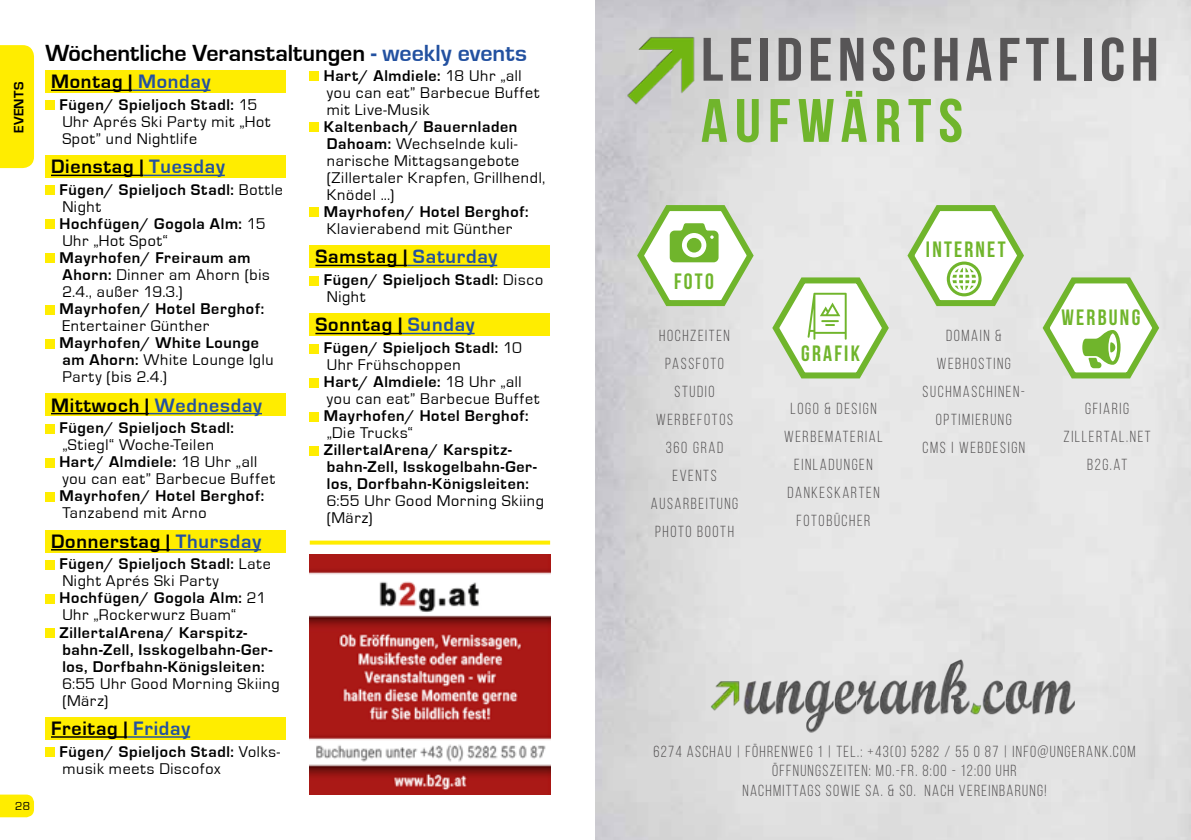
<style>
.page{position:relative;width:1191px;height:840px;background:#fff}
.page>*{position:absolute;margin:0;border:0;box-sizing:border-box;transform-origin:0 0}
.t1{font:700 61px "Bebas Neue";letter-spacing:.08em;color:#575556;scale:1.08 1}
.t2{font:700 61px "Bebas Neue";letter-spacing:.105em;color:#70b52c;scale:1.08 1}
.t3{font:700 24px "Eurostile";color:#000}
.t4{font:700 22.2px "Bebas Neue";letter-spacing:.1em;color:#70b52c}
.t5{font:700 20px "Eurostile";letter-spacing:.04em;color:#000}
.t6{font:16px/17px "Eurostile";letter-spacing:.045em;color:#000}
.t7{font:700 16px/17px "Eurostile";letter-spacing:.045em;color:#000}
.t8{font:16px/28px "Bebas Neue";letter-spacing:.1em;color:#575556;text-align:center}
.t9{font:16px/19.2px "Bebas Neue";letter-spacing:.08em;color:#575556;text-align:center}
.t10{font:700 14px "Eurostile";letter-spacing:.02em;color:#000}
.t11{font:12px "Eurostile";color:#000}
.s1{color:#2351a0}
.s2{font-weight:700}
.s3{font-weight:400}
</style>
<div class="page">
<div style="left:0;top:45px;width:34px;height:123px;background:#ffed00"></div>
<svg style="left:0;top:794px;width:34px;height:22px"></svg>
<div style="left:45px;top:70px;width:241px;height:23px;background:#ffed00"></div>
<hr style="left:51px;top:89px;width:81px;height:2px;background:#000">
<hr style="left:132px;top:89px;width:78px;height:2px;background:#2351a0">
<div style="left:45px;top:101px;width:10px;height:9px;background:#ffed00"></div>
<div style="left:45px;top:155px;width:241px;height:23px;background:#ffed00"></div>
<hr style="left:51px;top:174px;width:92px;height:2px;background:#000">
<hr style="left:143px;top:174px;width:82px;height:2px;background:#2351a0">
<div style="left:45px;top:186px;width:10px;height:9px;background:#ffed00"></div>
<div style="left:45px;top:220px;width:10px;height:9px;background:#ffed00"></div>
<div style="left:45px;top:254px;width:10px;height:9px;background:#ffed00"></div>
<div style="left:45px;top:305px;width:10px;height:9px;background:#ffed00"></div>
<div style="left:45px;top:339px;width:10px;height:9px;background:#ffed00"></div>
<div style="left:45px;top:393px;width:241px;height:23px;background:#ffed00"></div>
<hr style="left:51px;top:412px;width:98px;height:2px;background:#000">
<hr style="left:149px;top:412px;width:113px;height:2px;background:#2351a0">
<div style="left:45px;top:424px;width:10px;height:9px;background:#ffed00"></div>
<div style="left:45px;top:458px;width:10px;height:9px;background:#ffed00"></div>
<div style="left:45px;top:492px;width:10px;height:9px;background:#ffed00"></div>
<div style="left:45px;top:529px;width:241px;height:23px;background:#ffed00"></div>
<hr style="left:51px;top:548px;width:119px;height:2px;background:#000">
<hr style="left:170px;top:548px;width:91px;height:2px;background:#2351a0">
<div style="left:45px;top:560px;width:10px;height:9px;background:#ffed00"></div>
<div style="left:45px;top:594px;width:10px;height:9px;background:#ffed00"></div>
<div style="left:45px;top:628px;width:10px;height:9px;background:#ffed00"></div>
<div style="left:45px;top:716px;width:241px;height:23px;background:#ffed00"></div>
<hr style="left:51px;top:735px;width:76px;height:2px;background:#000">
<hr style="left:127px;top:735px;width:63px;height:2px;background:#2351a0">
<div style="left:45px;top:747px;width:10px;height:9px;background:#ffed00"></div>
<div style="left:310px;top:72px;width:9px;height:9px;background:#ffed00"></div>
<div style="left:310px;top:123px;width:9px;height:9px;background:#ffed00"></div>
<div style="left:310px;top:208px;width:9px;height:9px;background:#ffed00"></div>
<div style="left:310px;top:245px;width:240px;height:23px;background:#ffed00"></div>
<hr style="left:315px;top:264px;width:92px;height:2px;background:#000">
<hr style="left:407px;top:264px;width:90px;height:2px;background:#2351a0">
<div style="left:310px;top:276px;width:9px;height:9px;background:#ffed00"></div>
<div style="left:310px;top:313px;width:240px;height:23px;background:#ffed00"></div>
<hr style="left:315px;top:332px;width:87px;height:2px;background:#000">
<hr style="left:402px;top:332px;width:72px;height:2px;background:#2351a0">
<div style="left:310px;top:344px;width:9px;height:9px;background:#ffed00"></div>
<div style="left:310px;top:378px;width:9px;height:9px;background:#ffed00"></div>
<div style="left:310px;top:412px;width:9px;height:9px;background:#ffed00"></div>
<div style="left:310px;top:446px;width:9px;height:9px;background:#ffed00"></div>
<svg style="left:310px;top:540px;width:240px;height:4px"></svg>
<img style="left:688px;top:640px;width:411px;height:104px">
<svg style="left:633px;top:200px;width:124px;height:109px"></svg>
<svg style="left:769px;top:272px;width:123px;height:109px"></svg>
<img style="left:595px;top:22px;width:107px;height:86px">
<svg style="left:904px;top:200px;width:123px;height:109px"></svg>
<svg style="left:1039px;top:272px;width:123px;height:109px"></svg>
<img style="left:310px;top:554px;width:240px;height:240px">
<p class="t10" style="left:11px;top:133px;width:53px;rotate:-90deg">EVENTS</p>
<p class="t11" style="left:15px;top:799px;width:16px">28</p>
<h2 class="t3" style="left:45px;top:40px;width:483px">Wöchentliche Veranstaltungen <span class="s1">- weekly events</span></h2>
<h1 class="t1" style="left:701px;top:26px;width:425px">LEIDENSCHAFTLICH</h1>
<h1 class="t2" style="left:701px;top:87px;width:244px">AUFWÄRTS</h1>
<p class="t6" style="left:324px;top:67px;width:217px"><span class="s2">Hart/ Almdiele:</span> 18 Uhr „all you can eat” Barbecue Buffet mit Live-Musik</p>
<p class="t6" style="left:324px;top:118px;width:223px"><span class="s2">Kaltenbach/ Bauernladen<br>Dahoam:</span> Wechselnde kuli&shy;narische Mittagsangebote (Zillertaler Krapfen, Grillhendl,<br>Knödel ...)</p>
<p class="t7" style="left:324px;top:203px;width:206px">Mayrhofen/ Hotel Berghof:</p>
<p class="t6" style="left:327px;top:220px;width:187px">Klavierabend mit Günther</p>
<p class="t5" style="left:315px;top:246px;width:183px">Samstag | <span class="s1">Saturday</span></p>
<p class="t7" style="left:324px;top:271px;width:221px">Fügen/ Spieljoch Stadl: <span class="s3">Disco<br>Night</span></p>
<p class="t5" style="left:315px;top:314px;width:161px">Sonntag | <span class="s1">Sunday</span></p>
<p class="t6" style="left:324px;top:339px;width:217px"><span class="s2">Fügen/ Spieljoch Stadl:</span> 10<br>Uhr Frühschoppen<br><span class="s2">Hart/ Almdiele:</span> 18 Uhr „all you can eat” Barbecue Buffet</p>
<p class="t7" style="left:324px;top:407px;width:206px">Mayrhofen/ Hotel Berghof:</p>
<p class="t6" style="left:327px;top:424px;width:88px">„Die Trucks“</p>
<p class="t7" style="left:324px;top:441px;width:214px">ZillertalArena/ Karspitz&shy;bahn-Zell, Isskogelbahn-Ger&shy;los, Dorfbahn-Königsleiten:</p>
<p class="t6" style="left:327px;top:492px;width:219px">6:55 Uhr Good Morning Skiing (März)</p>
<p class="t5" style="left:51px;top:71px;width:161px">Montag | <span class="s1">Monday</span></p>
<p class="t6" style="left:59px;top:96px;width:212px"><span class="s2">Fügen/ Spieljoch Stadl:</span> 15<br>Uhr Aprés Ski Party mit „Hot<br>Spot” und Nightlife</p>
<p class="t5" style="left:51px;top:156px;width:175px">Dienstag | <span class="s1">Tuesday</span></p>
<p class="t7" style="left:59px;top:181px;width:225px">Fügen/ Spieljoch Stadl: <span class="s3">Bottle<br>Night<br></span>Hochfügen/ Gogola Alm: <span class="s3">15<br>Uhr „Hot Spot“</span></p>
<p class="t6" style="left:59px;top:249px;width:212px"><span class="s2">Mayrhofen/ Freiraum am<br>Ahorn:</span> Dinner am Ahorn (bis<br>2.4., außer 19.3.)</p>
<p class="t7" style="left:59px;top:300px;width:206px">Mayrhofen/ Hotel Berghof:</p>
<p class="t6" style="left:62px;top:317px;width:148px">Entertainer Günther</p>
<p class="t7" style="left:59px;top:334px;width:216px">Mayrhofen/ White Lounge am Ahorn: <span class="s3">White Lounge Iglu<br>Party (bis 2.4.)</span></p>
<p class="t5" style="left:51px;top:394px;width:212px">Mittwoch | <span class="s1">Wednesday</span></p>
<p class="t7" style="left:59px;top:419px;width:176px">Fügen/ Spieljoch Stadl:</p>
<p class="t6" style="left:59px;top:436px;width:217px">„Stiegl“ Woche-Teilen<br><span class="s2">Hart/ Almdiele:</span> 18 Uhr „all you can eat” Barbecue Buffet</p>
<p class="t7" style="left:59px;top:487px;width:206px">Mayrhofen/ Hotel Berghof:</p>
<p class="t6" style="left:62px;top:504px;width:146px">Tanzabend mit Arno</p>
<p class="t5" style="left:51px;top:530px;width:211px">Donnerstag | <span class="s1">Thursday</span></p>
<p class="t6" style="left:59px;top:555px;width:213px"><span class="s2">Fügen/ Spieljoch Stadl:</span> Late<br>Night Aprés Ski Party<br><span class="s2">Hochfügen/ Gogola Alm:</span> 21<br>Uhr „Rockerwurz Buam“</p>
<p class="t7" style="left:59px;top:623px;width:214px">ZillertalArena/ Karspitz&shy;bahn-Zell, Isskogelbahn-Ger&shy;los, Dorfbahn-Königsleiten:</p>
<p class="t6" style="left:62px;top:674px;width:219px">6:55 Uhr Good Morning Skiing (März)</p>
<p class="t5" style="left:51px;top:717px;width:141px">Freitag | <span class="s1">Friday</span></p>
<p class="t6" style="left:59px;top:742px;width:222px"><span class="s2">Fügen/ Spieljoch Stadl:</span> Volks&shy;musik meets Discofox</p>
<h3 class="t4" style="left:926px;top:237px;width:81px">INTERNET</h3>
<h3 class="t4" style="left:674px;top:269px;width:41px">FOTO</h3>
<h3 class="t4" style="left:1061px;top:305px;width:80px">WERBUNG</h3>
<p class="t8" style="left:651px;top:321px;width:89px">HOCHZEITEN<br>PASSFOTO<br>STUDIO<br>WERBEFOTOS<br>360 GRAD<br>EVENTS<br>AUSARBEITUNG<br>PHOTO BOOTH</p>
<p class="t8" style="left:922px;top:321px;width:104px">DOMAIN &amp;<br>WEBHOSTING<br>SUCHMASCHINEN-<br>OPTIMIERUNG<br>CMS I WEBDESIGN</p>
<h3 class="t4" style="left:801px;top:341px;width:60px">GRAFIK</h3>
<p class="t8" style="left:784px;top:394px;width:100px">LOGO &amp; DESIGN<br>WERBEMATERIAL<br>EINLADUNGEN<br>DANKESKARTEN<br>FOTOBÜCHER</p>
<p class="t8" style="left:1063px;top:394px;width:89px">GFIARIG<br>ZILLERTAL.NET<br>B2G.AT</p>
<p class="t9" style="left:653px;top:741px;width:484px">6274 ASCHAU | FÖHRENWEG 1 | TEL.: +43(0) 5282 / 55 0 87 | INFO@UNGERANK.COM<br>ÖFFNUNGSZEITEN: MO.-FR. 8:00 - 12:00 UHR<br>NACHMITTAGS SOWIE SA. &amp; SO. NACH VEREINBARUNG!</p>
</div>
